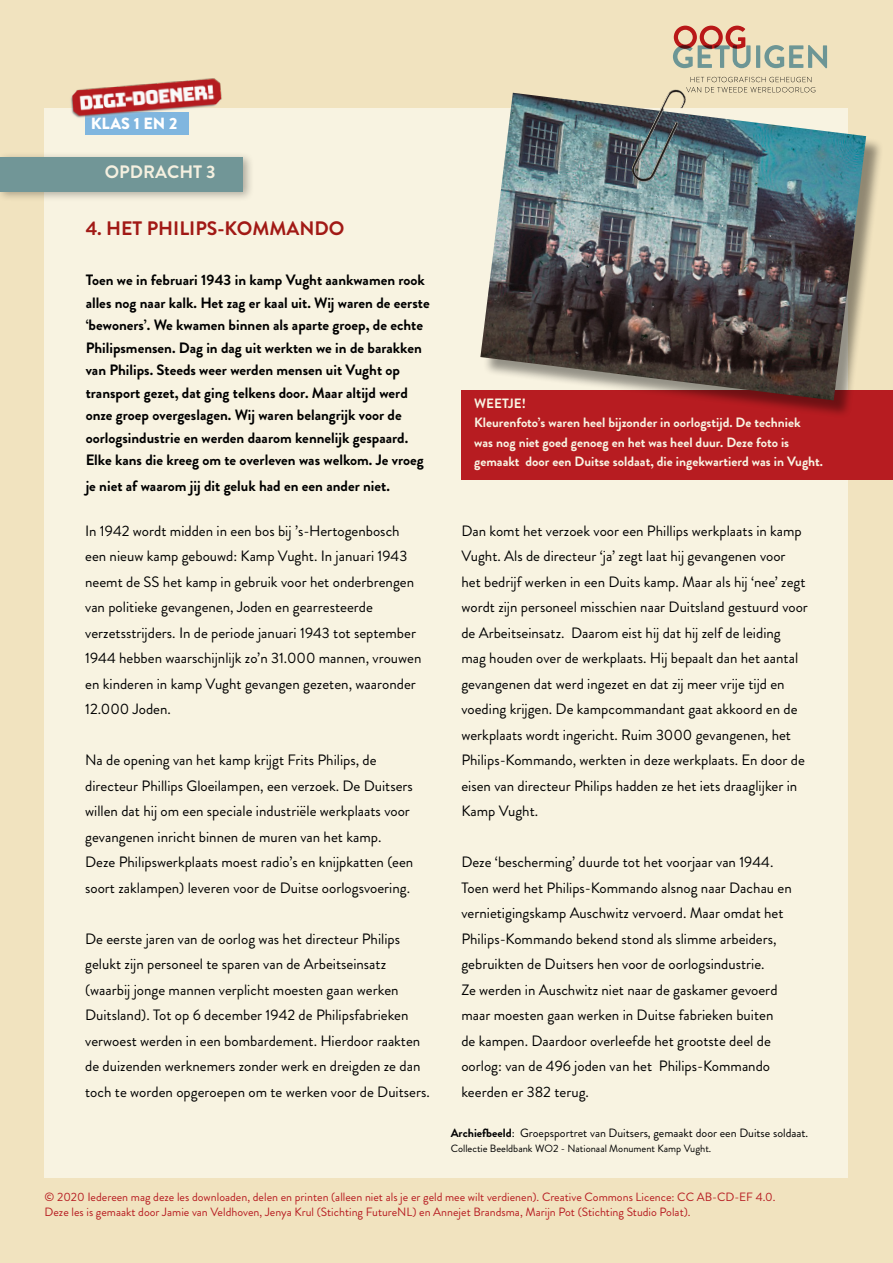
<style>
.page{position:relative;width:893px;height:1263px;background:#f1e3bf}
.page>*{position:absolute;margin:0;border:0;box-sizing:border-box;transform-origin:0 0}
.t1{font:700 19.5px "Brandon Grotesque";color:#a11915}
.t2{font:700 18px "Brandon Grotesque";color:#f5f0e0}
.t3{font:900 16.2px "Brandon Grotesque";letter-spacing:.01em;color:#fff}
.t4{font:15px/25.5px "Brandon Grotesque";color:#000}
.t5{font:700 15px/22.5px "Brandon Grotesque";color:#000}
.t6{font:700 13.5px/19.5px "Brandon Grotesque";color:#f8f3e2}
.t7{font:12px/14.4px "Brandon Grotesque";color:#b71c21}
.t8{font:12px "Brandon Grotesque";color:#000}
.t9{font:10.5px "Brandon Grotesque";color:#000}
.s1{font-weight:700}
</style>
<div class="page">
<div style="left:45px;top:109px;width:803px;height:1069px;background:#f8f3e1"></div>
<svg style="left:673px;top:26px;width:154px;height:42px"></svg>
<svg style="left:686px;top:77px;width:129px;height:15px"></svg>
<div style="left:85px;top:112px;width:103px;height:22px;background:#80b6df"></div>
<img style="left:60px;top:78px;width:166px;height:43px">
<div style="left:0;top:151px;width:255px;height:51px;background:#000;opacity:.3"></div>
<div style="left:0;top:157px;width:242px;height:35px;background:#719697"></div>
<div style="left:461px;top:390px;width:432px;height:89px;background:#b71c21"></div>
<div style="left:483px;top:95px;width:401px;height:323px;background:#000;opacity:.4"></div>
<img style="left:480px;top:93px;width:386px;height:307px">
<img style="left:631px;top:89px;width:55px;height:98px">
<p class="t3" style="left:91px;top:112px;width:88px">KLAS 1 EN 2</p>
<p class="t2" style="left:105px;top:160px;width:112px">OPDRACHT 3</p>
<h1 class="t1" style="left:86px;top:215px;width:260px">4. HET PHILIPS-KOMMANDO</h1>
<p class="t5" style="left:86px;top:269px;width:346px">Toen we in februari 1943 in kamp Vught aankwamen rook alles nog naar kalk. Het zag er kaal uit. Wij waren de eerste ‘bewoners’. We kwamen binnen als aparte groep, de echte Philipsmensen. Dag in dag uit werkten we in de barakken van Philips. Steeds weer werden mensen uit Vught op transport gezet, dat ging telkens door. Maar altijd werd onze groep overgeslagen. Wij waren belangrijk voor de oorlogsindustrie en werden daarom kennelijk gespaard.<br>Elke kans die kreeg om te overleven was welkom. Je vroeg</p>
<p class="t5" style="left:86px;top:474px;width:306px">je niet af waarom jij dit geluk had en een ander niet.</p>
<p class="t4" style="left:85px;top:518px;width:338px">In 1942 wordt midden in een bos bij ’s-Hertogenbosch een nieuw kamp gebouwd: Kamp Vught. In januari 1943 neemt de SS het kamp in gebruik voor het onderbrengen van politieke gevangenen, Joden en gearresteerde verzetsstrijders. In de periode januari 1943 tot september 1944 hebben waarschijnlijk zo’n 31.000 mannen, vrouwen en kinderen in kamp Vught gevangen gezeten, waaronder 12.000 Joden.</p>
<p class="t4" style="left:85px;top:747px;width:330px">Na de opening van het kamp krijgt Frits Philips, de directeur Phillips Gloeilampen, een verzoek. De Duitsers willen dat hij om een speciale industriële werkplaats voor gevangenen inricht binnen de muren van het kamp.<br>Deze Philipswerkplaats moest radio’s en knijpkatten (een soort zaklampen) leveren voor de Duitse oorlogsvoering.</p>
<p class="t4" style="left:85px;top:926px;width:346px">De eerste jaren van de oorlog was het directeur Philips gelukt zijn personeel te sparen van de Arbeitseinsatz (waarbij jonge mannen verplicht moesten gaan werken Duitsland). Tot op 6 december 1942 de Philipsfabrieken verwoest werden in een bombardement. Hierdoor raakten de duizenden werknemers zonder werk en dreigden ze dan toch te worden opgeroepen om te werken voor de Duitsers.</p>
<p class="t6" style="left:474px;top:394px;width:350px">WEETJE!<br>Kleurenfoto’s waren heel bijzonder in oorlogstijd. De techniek<br>was nog niet goed genoeg en het was heel duur. Deze foto is gemaakt door een Duitse soldaat, die ingekwartierd was in Vught.</p>
<p class="t4" style="left:461px;top:518px;width:348px">Dan komt het verzoek voor een Phillips werkplaats in kamp Vught. Als de directeur ‘ja’ zegt laat hij gevangenen voor het bedrijf werken in een Duits kamp. Maar als hij ‘nee’ zegt wordt zijn personeel misschien naar Duitsland gestuurd voor de Arbeitseinsatz. Daarom eist hij dat hij zelf de leiding mag houden over de werkplaats. Hij bepaalt dan het aantal gevangenen dat werd ingezet en dat zij meer vrije tijd en voeding krijgen. De kampcommandant gaat akkoord en de werkplaats wordt ingericht. Ruim 3000 gevangenen, het Philips-Kommando, werkten in deze werkplaats. En door de eisen van directeur Philips hadden ze het iets draaglijker in Kamp Vught.</p>
<p class="t4" style="left:461px;top:849px;width:332px">Deze ‘bescherming’ duurde tot het voorjaar van 1944.<br>Toen werd het Philips-Kommando alsnog naar Dachau en vernietigingskamp Auschwitz vervoerd. Maar omdat het Philips-Kommando bekend stond als slimme arbeiders, gebruikten de Duitsers hen voor de oorlogsindustrie.<br>Ze werden in Auschwitz niet naar de gaskamer gevoerd maar moesten gaan werken in Duitse fabrieken buiten<br>de kampen. Daardoor overleefde het grootste deel de oorlog: van de 496 joden van het Philips-Kommando keerden er 382 terug.</p>
<p class="t8" style="left:451px;top:1125px;width:359px"><span class="s1">Archiefbeeld</span>: Groepsportret van Duitsers, gemaakt door een Duitse soldaat.</p>
<p class="t9" style="left:451px;top:1141px;width:262px">Collectie Beeldbank WO2 - Nationaal Monument Kamp Vught.</p>
<p class="t7" style="left:45px;top:1190px;width:732px">© 2020 Iedereen mag deze les downloaden, delen en printen (alleen niet als je er geld mee wilt verdienen). Creative Commons Licence: CC AB-CD-EF 4.0.<br>Deze les is gemaakt door Jamie van Veldhoven, Jenya Krul (Stichting FutureNL) en Annejet Brandsma, Marijn Pot (Stichting Studio Polat).</p>
</div>
